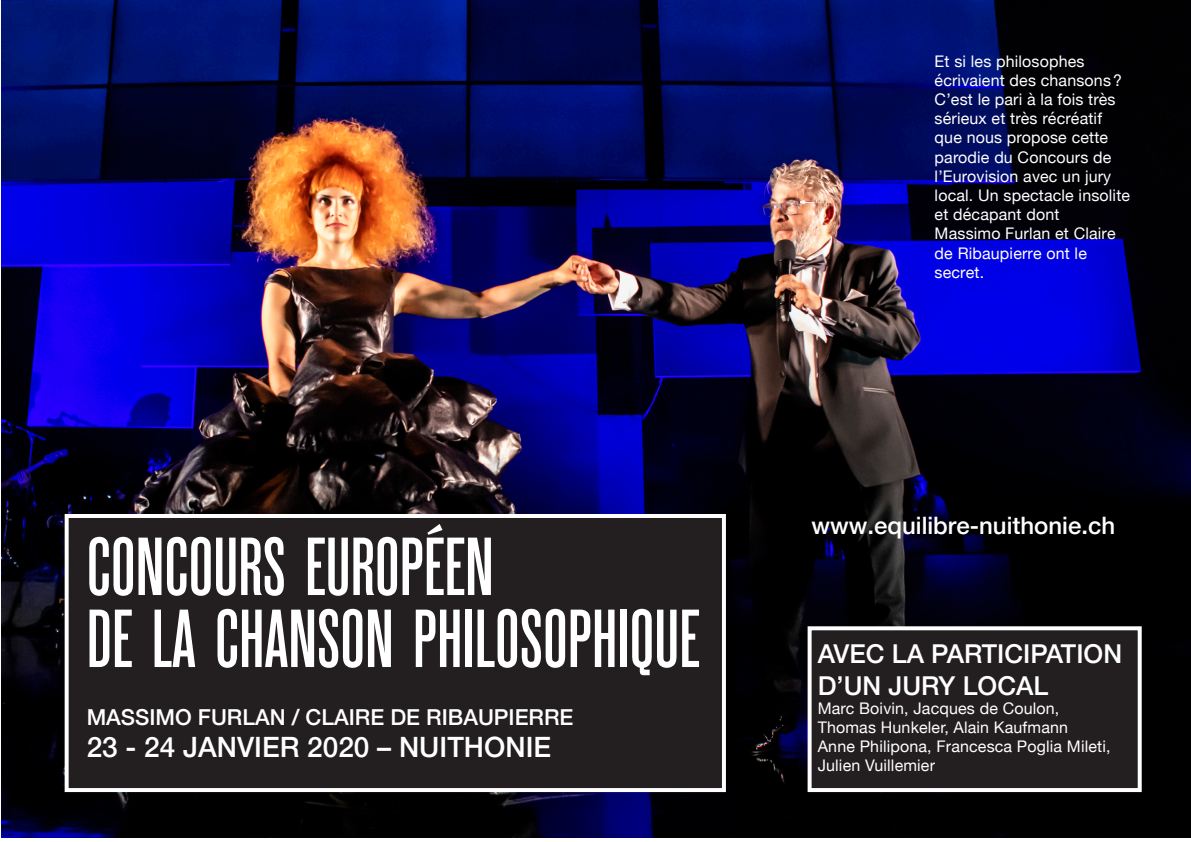
<style>
.page{position:relative;width:1191px;height:842px;background:#fff}
.page>*{position:absolute;margin:0;border:0;box-sizing:border-box;transform-origin:0 0}
.t1{font:500 82px/72px "Reforma Grotesk";color:#fff}
.t2{font:500 28px "Helvetica Neue";color:#fff}
.t3{font:500 26px "Helvetica Neue";color:#fff}
.t4{font:500 24px "Helvetica Neue";color:#fff}
.t5{font:500 22px "Helvetica Neue";color:#fff}
.t6{font:16px/19.2px "Helvetica Neue";letter-spacing:.01em;color:#fff}
</style>
<div class="page">
<img style="left:1px;top:0;width:1190px;height:837px">
<div style="left:67px;top:516px;width:657px;height:274px;background:#231f20"></div>
<div style="left:65px;top:514px;width:661px;height:278px;border:4px solid #fff"></div>
<div style="left:809px;top:628px;width:330px;height:162px;background:#231f20"></div>
<div style="left:807px;top:626px;width:334px;height:166px;border:4px solid #fff"></div>
<p class="t1" style="left:87px;top:530px;width:614px">CONCOURS EUROPÉEN<br>DE LA CHANSON PHILOSOPHIQUE</p>
<p class="t5" style="left:87px;top:699px;width:488px">MASSIMO FURLAN / CLAIRE DE RIBAUPIERRE</p>
<p class="t2" style="left:87px;top:724px;width:466px">23 - 24 JANVIER 2020 – NUITHONIE</p>
<p class="t6" style="left:934px;top:52px;width:197px">Et si les philosophes écrivaient des chansons ?<br>C’est le pari à la fois très sérieux et très récréatif que nous propose cette parodie du Concours de l’Eurovision avec un jury local. Un spectacle insolite et décapant dont<br>Massimo Furlan et Claire de Ribaupierre ont le secret.</p>
<h3 class="t4" style="left:811px;top:506px;width:305px">www.equilibre-nuithonie.ch</h3>
<p class="t3" style="left:817px;top:633px;width:306px">AVEC LA PARTICIPATION</p>
<p class="t3" style="left:817px;top:664px;width:232px">D’UN JURY LOCAL</p>
<p class="t6" style="left:817px;top:699px;width:243px">Marc Boivin, Jacques de Coulon,</p>
<p class="t6" style="left:817px;top:719px;width:252px">Thomas Hunkeler, Alain Kaufmann</p>
<p class="t6" style="left:817px;top:738px;width:294px">Anne Philipona, Francesca Poglia Mileti,</p>
<p class="t6" style="left:817px;top:757px;width:119px">Julien Vuillemier</p>
</div>
